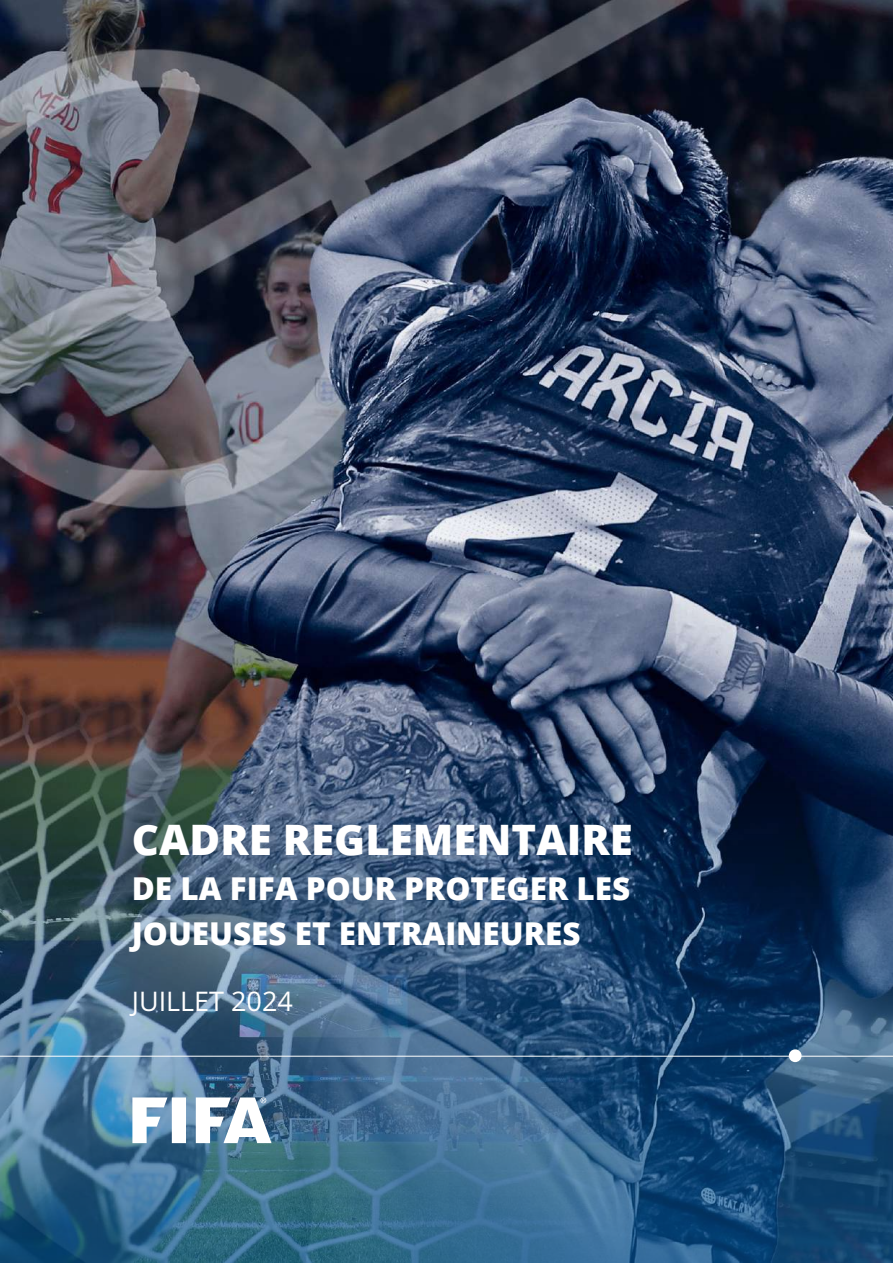
<style>
.page{position:relative;width:893px;height:1263px;background:#fff}
.page>*{position:absolute;margin:0;border:0;box-sizing:border-box;transform-origin:0 0}
.t1{font:800 42px "Open Sans";color:#fff}
.t2{font:800 31.5px/45px "Open Sans";color:#fff}
.t3{font:27px "Open Sans";color:#fff}
</style>
<div class="page">
<img style="left:0;top:0;width:893px;height:195px">
<img style="left:0;top:195px;width:893px;height:1068px">
<svg style="left:132px;top:1097px;width:35px;height:46px"></svg>
<div style="left:172px;top:1097px;width:14px;height:46px;background:#fff"></div>
<svg style="left:196px;top:1097px;width:76px;height:46px"></svg>
<hr style="left:0;top:1056px;width:893px;height:1px;background:#fff">
<div style="left:789px;top:1049px;width:12px;height:13px;background:#fff;border-radius:50%"></div>
<h1 class="t1" style="left:132px;top:807px;width:503px">CADRE REGLEMENTAIRE</h1>
<p class="t2" style="left:132px;top:864px;width:500px">DE LA FIFA POUR PROTEGER LES<br>JOUEUSES ET ENTRAINEURES</p>
<p class="t3" style="left:132px;top:983px;width:163px">JUILLET 2024</p>
</div>
